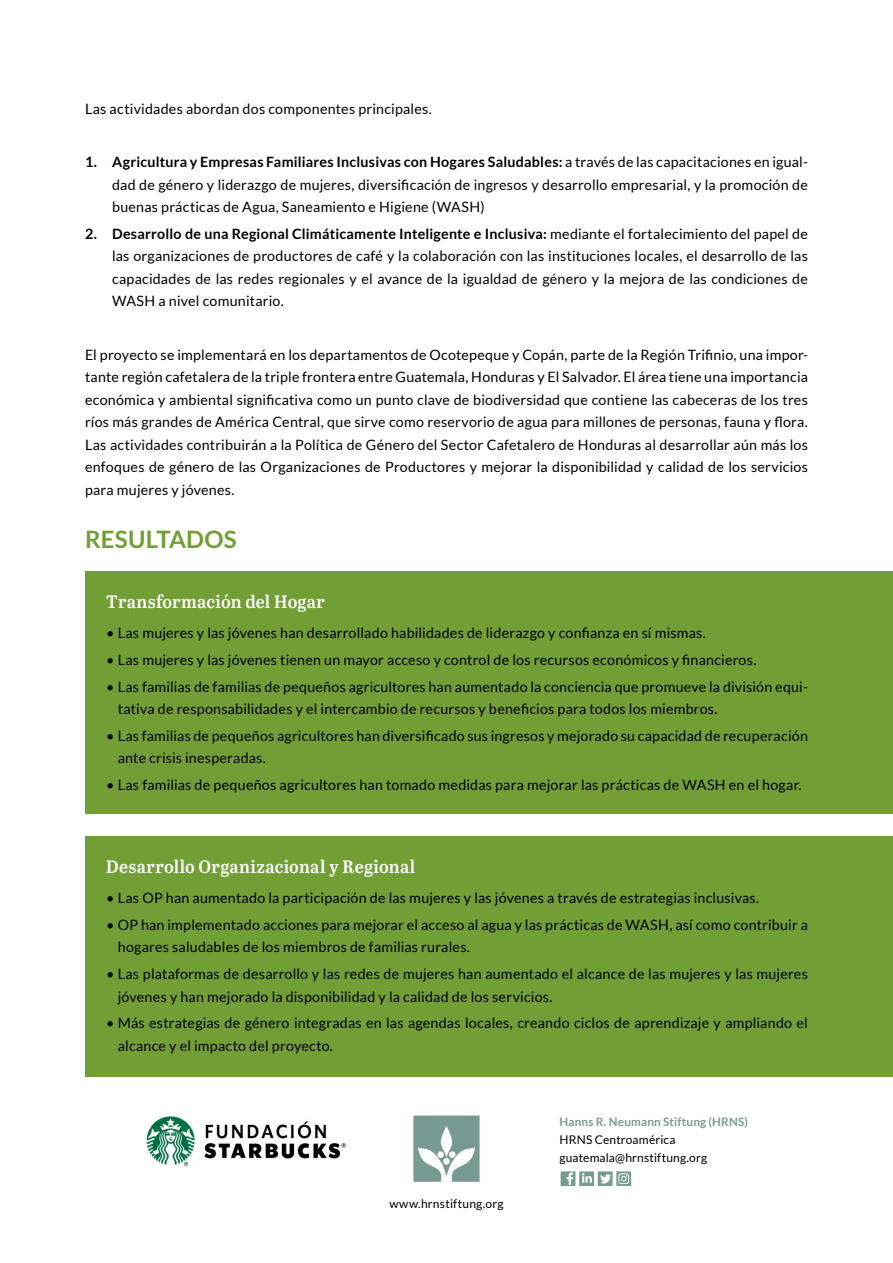
<style>
.page{position:relative;width:893px;height:1263px;background:#fff}
.page>*{position:absolute;margin:0;border:0;box-sizing:border-box;transform-origin:0 0}
.t1{font:700 24px "Lato";letter-spacing:.01em;color:#719e35}
.t2{font:18px "Abril Titling Sb";letter-spacing:.015em;color:#fff}
.t3{font:14.25px/22.5px "Lato";letter-spacing:.015em;color:#000}
.t4{font:12px/18px "Lato";letter-spacing:.015em;color:#000}
.t5{font:700 11.7px "Lato";letter-spacing:.015em;color:#779b91}
.s1{font-weight:700}
</style>
<div class="page">
<img style="left:146px;top:1116px;width:200px;height:51px">
<div style="left:85px;top:836px;width:808px;height:240px;background:#719e35"></div>
<div style="left:85px;top:571px;width:808px;height:242px;background:#719e35"></div>
<svg style="left:413px;top:1115px;width:67px;height:67px"></svg>
<div style="left:579px;top:1171px;width:15px;height:15px;background:#779b91"></div>
<svg style="left:582px;top:1173px;width:10px;height:10px"></svg>
<div style="left:561px;top:1171px;width:14px;height:15px;background:#779b91"></div>
<svg style="left:567px;top:1172px;width:6px;height:13px"></svg>
<div style="left:598px;top:1171px;width:15px;height:15px;background:#779b91"></div>
<svg style="left:600px;top:1174px;width:11px;height:9px"></svg>
<div style="left:616px;top:1171px;width:15px;height:15px;background:#779b91"></div>
<svg style="left:618px;top:1173px;width:11px;height:11px"></svg>
<p class="t3" style="left:85px;top:97px;width:348px">Las actividades abordan dos componentes principales.</p>
<p class="t3" style="left:112px;top:151px;width:697px;text-align:justify;text-indent:-27px"><span class="s1">1. Agricultura y Empresas Familiares Inclusivas con Hogares Saludables:</span> a través de las capacitaciones en igual&shy;dad de género y liderazgo de mujeres, diversificación de ingresos y desarrollo empresarial, y la promoción de buenas prácticas de Agua, Saneamiento e Higiene (WASH)</p>
<p class="t3" style="left:112px;top:222px;width:697px;text-align:justify;text-indent:-27px"><span class="s1">2. Desarrollo de una Regional Climáticamente Inteligente e Inclusiva:</span> mediante el fortalecimiento del papel de las organizaciones de productores de café y la colaboración con las instituciones locales, el desarrollo de las capacidades de las redes regionales y el avance de la igualdad de género y la mejora de las condiciones de WASH a nivel comunitario.</p>
<p class="t3" style="left:85px;top:343px;width:724px;text-align:justify">El proyecto se implementará en los departamentos de Ocotepeque y Copán, parte de la Región Trifinio, una impor&shy;tante región cafetalera de la triple frontera entre Guatemala, Honduras y El Salvador. El área tiene una importancia económica y ambiental significativa como un punto clave de biodiversidad que contiene las cabeceras de los tres ríos más grandes de América Central, que sirve como reservorio de agua para millones de personas, fauna y flora.<br>Las actividades contribuirán a la Política de Género del Sector Cafetalero de Honduras al desarrollar aún más los enfoques de género de las Organizaciones de Productores y mejorar la disponibilidad y calidad de los servicios para mujeres y jóvenes.</p>
<h1 class="t1" style="left:85px;top:526px;width:153px">RESULTADOS</h1>
<p class="t2" style="left:106px;top:588px;width:220px">Transformación del Hogar</p>
<p class="t3" style="left:106px;top:621px;width:601px">• Las mujeres y las jóvenes han desarrollado habilidades de liderazgo y confianza en sí mismas.</p>
<p class="t3" style="left:106px;top:648px;width:652px">• Las mujeres y las jóvenes tienen un mayor acceso y control de los recursos económicos y financieros.</p>
<p class="t3" style="left:118px;top:675px;width:692px;text-indent:-11px">• Las familias de familias de pequeños agricultores han aumentado la conciencia que promueve la división equi&shy;tativa de responsabilidades y el intercambio de recursos y beneficios para todos los miembros.</p>
<p class="t3" style="left:118px;top:724px;width:692px;text-indent:-11px">• Las familias de pequeños agricultores han diversificado sus ingresos y mejorado su capacidad de recuperación ante crisis inesperadas.</p>
<p class="t3" style="left:106px;top:773px;width:697px">• Las familias de pequeños agricultores han tomado medidas para mejorar las prácticas de WASH en el hogar.</p>
<p class="t2" style="left:106px;top:853px;width:311px">Desarrollo Organizacional y Regional</p>
<p class="t3" style="left:106px;top:887px;width:654px">• Las OP han aumentado la participación de las mujeres y las jóvenes a través de estrategias inclusivas.</p>
<p class="t3" style="left:118px;top:913px;width:692px;text-indent:-11px">• OP han implementado acciones para mejorar el acceso al agua y las prácticas de WASH, así como contribuir a hogares saludables de los miembros de familias rurales.</p>
<p class="t3" style="left:118px;top:963px;width:692px;text-indent:-11px">• Las plataformas de desarrollo y las redes de mujeres han aumentado el alcance de las mujeres y las mujeres jóvenes y han mejorado la disponibilidad y la calidad de los servicios.</p>
<p class="t3" style="left:118px;top:1012px;width:692px;text-indent:-11px">• Más estrategias de género integradas en las agendas locales, creando ciclos de aprendizaje y ampliando el alcance y el impacto del proyecto.</p>
<p class="t4" style="left:389px;top:1194px;width:116px">www.hrnstiftung.org</p>
<p class="t5" style="left:559px;top:1114px;width:190px">Hanns R. Neumann Stiftung (HRNS)</p>
<p class="t4" style="left:559px;top:1130px;width:149px">HRNS Centroamérica guatemala@hrnstiftung.org</p>
</div>
